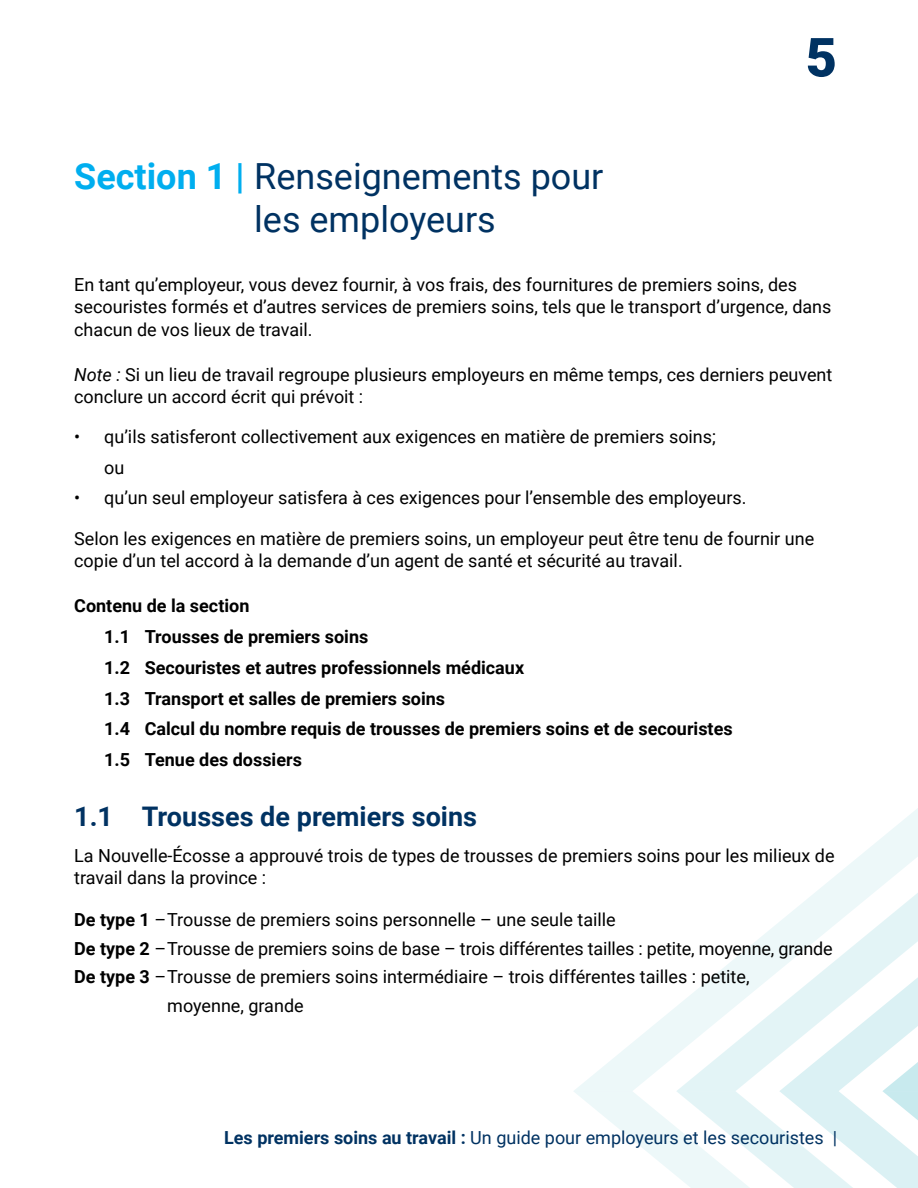
<style>
.page{position:relative;width:918px;height:1188px;background:#fff}
.page>*{position:absolute;margin:0;border:0;box-sizing:border-box;transform-origin:0 0}
.t1{font:900 54px "Roboto";color:#003262}
.body_text_1{font:36px/43.2px "Roboto";color:#003262}
.body_text_1-2{font:700 27px "Roboto";color:#003262}
.body_text_1-3{font:18px/22.5px "Roboto";color:#000}
.body_text_1-4{font:700 18px/30.8px "Roboto";color:#000}
.t2{font:18px "Roboto";color:#003262}
.s1{font-weight:700;color:#00aeef}
.s2{font-style:italic}
.s3{font-weight:700}
</style>
<div class="page">
<svg style="left:574px;top:808px;width:344px;height:380px"></svg>
<h1 class="t1" style="left:806px;top:19px;width:33px">5</h1>
<p class="body_text_1" style="left:254px;top:153px;width:351px;text-indent:-180px"><span class="s1">Section 1 |</span> Renseignements pour les employeurs</p>
<p class="body_text_1-3" style="left:74px;top:272px;width:759px">En tant qu’employeur, vous devez fournir, à vos frais, des fournitures de premiers soins, des secouristes formés et d’autres services de premiers soins, tels que le transport d’urgence, dans chacun de vos lieux de travail.</p>
<p class="body_text_1-3" style="left:74px;top:362px;width:760px"><span class="s2">Note :</span> Si un lieu de travail regroupe plusieurs employeurs en même temps, ces derniers peuvent conclure un accord écrit qui prévoit :</p>
<p class="body_text_1-3" style="left:104px;top:421px;width:613px;line-height:30.8px;text-indent:-30px">• qu’ils satisferont collectivement aux exigences en matière de premiers soins; ou</p>
<p class="body_text_1-3" style="left:74px;top:486px;width:674px">• qu’un seul employeur satisfera à ces exigences pour l’ensemble des employeurs.</p>
<p class="body_text_1-3" style="left:74px;top:527px;width:742px">Selon les exigences en matière de premiers soins, un employeur peut être tenu de fournir une copie d’un tel accord à la demande d’un agent de santé et sécurité au travail.</p>
<p class="body_text_1-4" style="left:104px;top:590px;width:630px;text-indent:-30px">Contenu de la section<br>1.1 Trousses de premiers soins<br>1.2 Secouristes et autres professionnels médicaux<br>1.3 Transport et salles de premiers soins<br>1.4 Calcul du nombre requis de trousses de premiers soins et de secouristes 1.5 Tenue des dossiers</p>
<p class="body_text_1-2" style="left:74px;top:797px;width:404px">1.1 Trousses de premiers soins</p>
<p class="body_text_1-3" style="left:74px;top:843px;width:762px">La Nouvelle-Écosse a approuvé trois de types de trousses de premiers soins pour les milieux de travail dans la province :</p>
<p class="body_text_1-3" style="left:74px;top:908px;width:543px"><span class="s3">De type 1</span> –Trousse de premiers soins personnelle – une seule taille</p>
<p class="body_text_1-3" style="left:74px;top:936px;width:760px"><span class="s3">De type 2</span> –Trousse de premiers soins de base – trois différentes tailles : petite, moyenne, grande</p>
<p class="body_text_1-3" style="left:74px;top:965px;width:677px"><span class="s3">De type 3</span> –Trousse de premiers soins intermédiaire – trois différentes tailles : petite,</p>
<p class="body_text_1-3" style="left:167px;top:993px;width:138px">moyenne, grande</p>
<p class="t2" style="left:224px;top:1125px;width:614px"><span class="s3">Les premiers soins au travail :</span> Un guide pour employeurs et les secouristes |</p>
</div>
